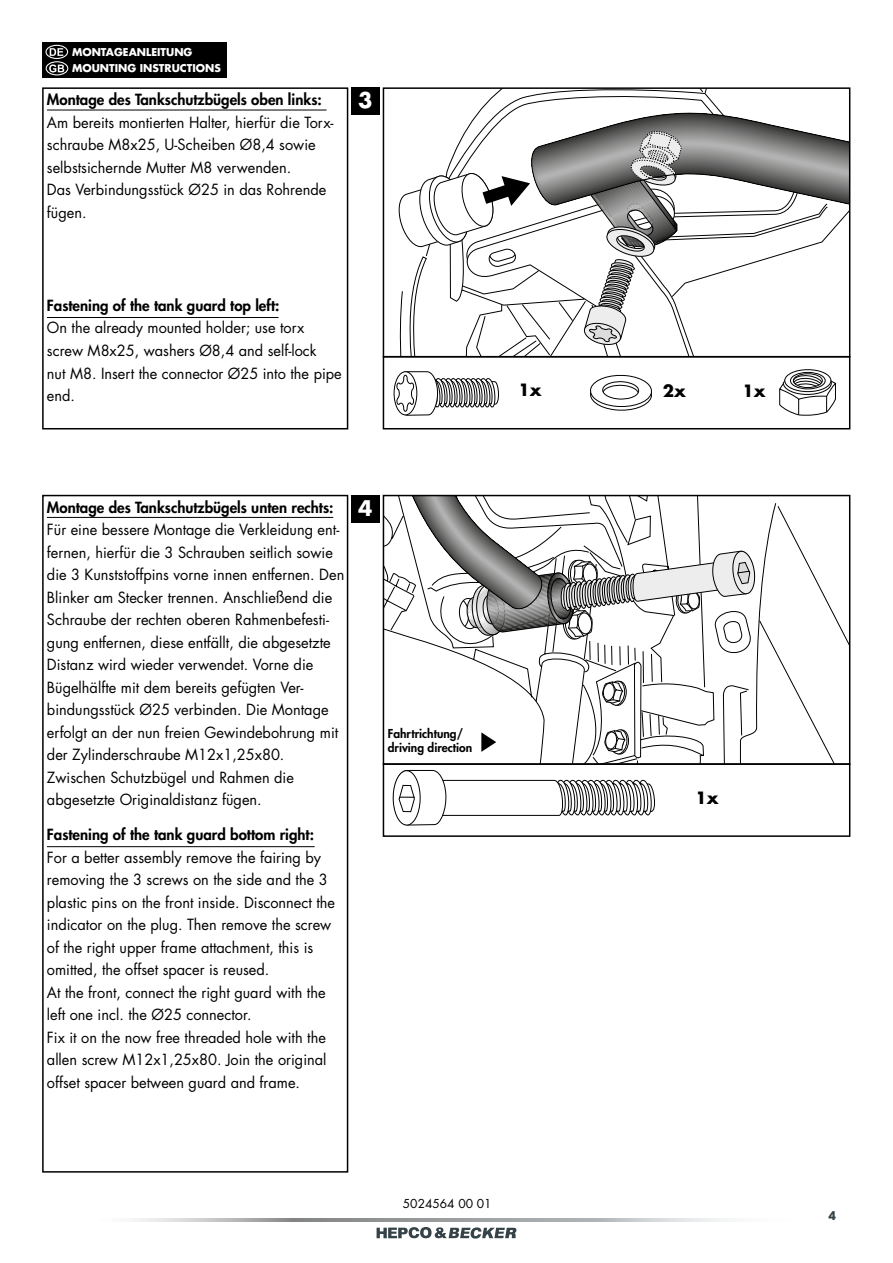
<style>
.page{position:relative;width:893px;height:1263px;background:#fff}
.page>*{position:absolute;margin:0;border:0;box-sizing:border-box;transform-origin:0 0}
.t1{font:700 21px "Futura Std";color:#fff}
.t2{font:700 16.5px "Futura Std";color:#000}
.t3{font:15px/22.5px "Futura Std";color:#000}
.t4{font:800 15px "Futura Std";color:#000}
.t5{font:800 12px/13.5px "Futura Std";color:#000}
.t6{font:12px "Futura Std";color:#000}
.t7{font:700 12px "Avant Garde";color:#354248}
.t8{font:700 10.5px/16.5px "Futura Std";color:#fff}
</style>
<div class="page">
<svg style="left:134px;top:1218px;width:593px;height:3px;background:#b3b4b5"></svg>
<svg style="left:377px;top:1227px;width:139px;height:11px"></svg>
<div style="left:42px;top:495px;width:306px;height:677px;border:2px solid #000"></div>
<div style="left:42px;top:87px;width:306px;height:342px;border:2px solid #000"></div>
<div style="left:383px;top:763px;width:467px;height:74px;border:2px solid #000"></div>
<div style="left:383px;top:356px;width:467px;height:73px;border:2px solid #000"></div>
<div style="left:351px;top:495px;width:29px;height:27px;background:#000"></div>
<div style="left:351px;top:87px;width:29px;height:28px;background:#000"></div>
<svg style="left:590px;top:374px;width:62px;height:37px"></svg>
<hr style="left:47px;top:517px;width:286px;height:1px;background:#000">
<hr style="left:47px;top:110px;width:280px;height:1px;background:#000">
<hr style="left:47px;top:846px;width:268px;height:1px;background:#000">
<hr style="left:47px;top:317px;width:232px;height:1px;background:#000">
<svg style="left:785px;top:370px;width:46px;height:22px"></svg>
<div style="left:784px;top:369px;width:47px;height:23px;border:1px solid #000;border-radius:50%"></div>
<div style="left:790px;top:372px;width:35px;height:17px;border:1px solid #000;border-radius:50%"></div>
<svg style="left:779px;top:373px;width:57px;height:43px"></svg>
<div style="left:793px;top:373px;width:30px;height:15px;border:1px solid #000;border-radius:50%"></div>
<div style="left:43px;top:43px;width:184px;height:35px;background:#000"></div>
<svg style="left:50px;top:48px;width:13px;height:8px"></svg>
<div style="left:45px;top:45px;width:23px;height:14px;border:1px solid #fff;border-radius:50%"></div>
<svg style="left:49px;top:64px;width:15px;height:8px"></svg>
<div style="left:46px;top:61px;width:22px;height:14px;border:1px solid #fff;border-radius:50%"></div>
<svg style="left:397px;top:88px;width:453px;height:269px"></svg>
<svg style="left:392px;top:495px;width:458px;height:332px"></svg>
<div style="left:394px;top:372px;width:23px;height:43px;background:#0d0d0d;border-radius:50%"></div>
<div style="left:394px;top:371px;width:23px;height:44px;border:1px solid #000;border-radius:50%"></div>
<svg style="left:395px;top:371px;width:104px;height:45px"></svg>
<p class="t8" style="left:72px;top:43px;width:150px">MONTAGEANLEITUNG<br>MOUNTING INSTRUCTIONS</p>
<p class="t4" style="left:47px;top:90px;width:276px">Montage des Tankschutzbügels oben links:</p>
<p class="t3" style="left:47px;top:111px;width:288px">Am bereits montierten Halter, hierfür die Torx&shy;schraube M8x25, U-Scheiben Ø8,4 sowie selbstsichernde Mutter M8 verwenden.<br>Das Verbindungsstück Ø25 in das Rohrende fügen.</p>
<h1 class="t1" style="left:358px;top:86px;width:16px">3</h1>
<p class="t4" style="left:47px;top:296px;width:234px">Fastening of the tank guard top left:</p>
<p class="t3" style="left:47px;top:317px;width:296px">On the already mounted holder; use torx screw M8x25, washers Ø8,4 and self-lock<br>nut M8. Insert the connector Ø25 into the pipe end.</p>
<p class="t4" style="left:47px;top:497px;width:288px">Montage des Tankschutzbügels unten rechts:</p>
<p class="t3" style="left:47px;top:518px;width:299px">Für eine bessere Montage die Verkleidung ent&shy;fernen, hierfür die 3 Schrauben seitlich sowie die 3 Kunststoffpins vorne innen entfernen. Den Blinker am Stecker trennen. Anschließend die Schraube der rechten oberen Rahmenbefesti&shy;gung entfernen, diese entfällt, die abgesetzte Distanz wird wieder verwendet. Vorne die Bügelhälfte mit dem bereits gefügten Ver&shy;bindungsstück Ø25 verbinden. Die Montage erfolgt an der nun freien Gewindebohrung mit der Zylinderschraube M12x1,25x80.<br>Zwischen Schutzbügel und Rahmen die abgesetzte Originaldistanz fügen.</p>
<p class="t4" style="left:47px;top:825px;width:269px">Fastening of the tank guard bottom right:</p>
<p class="t3" style="left:47px;top:846px;width:290px">For a better assembly remove the fairing by removing the 3 screws on the side and the 3 plastic pins on the front inside. Disconnect the indicator on the plug. Then remove the screw of the right upper frame attachment, this is omitted, the offset spacer is reused.<br>At the front, connect the right guard with the left one incl. the Ø25 connector.<br>Fix it on the now free threaded hole with the allen screw M12x1,25x80. Join the original offset spacer between guard and frame.</p>
<h1 class="t1" style="left:358px;top:494px;width:16px">4</h1>
<p class="t5" style="left:388px;top:727px;width:86px">Fahrtrichtung/ driving direction</p>
<p class="t2" style="left:518px;top:379px;width:25px">1x</p>
<p class="t2" style="left:663px;top:380px;width:25px">2x</p>
<p class="t2" style="left:743px;top:380px;width:25px">1x</p>
<p class="t2" style="left:695px;top:786px;width:25px">1x</p>
<p class="t6" style="left:403px;top:1196px;width:90px">5024564 00 01</p>
<p class="t7" style="left:828px;top:1208px;width:9px">4</p>
</div>
